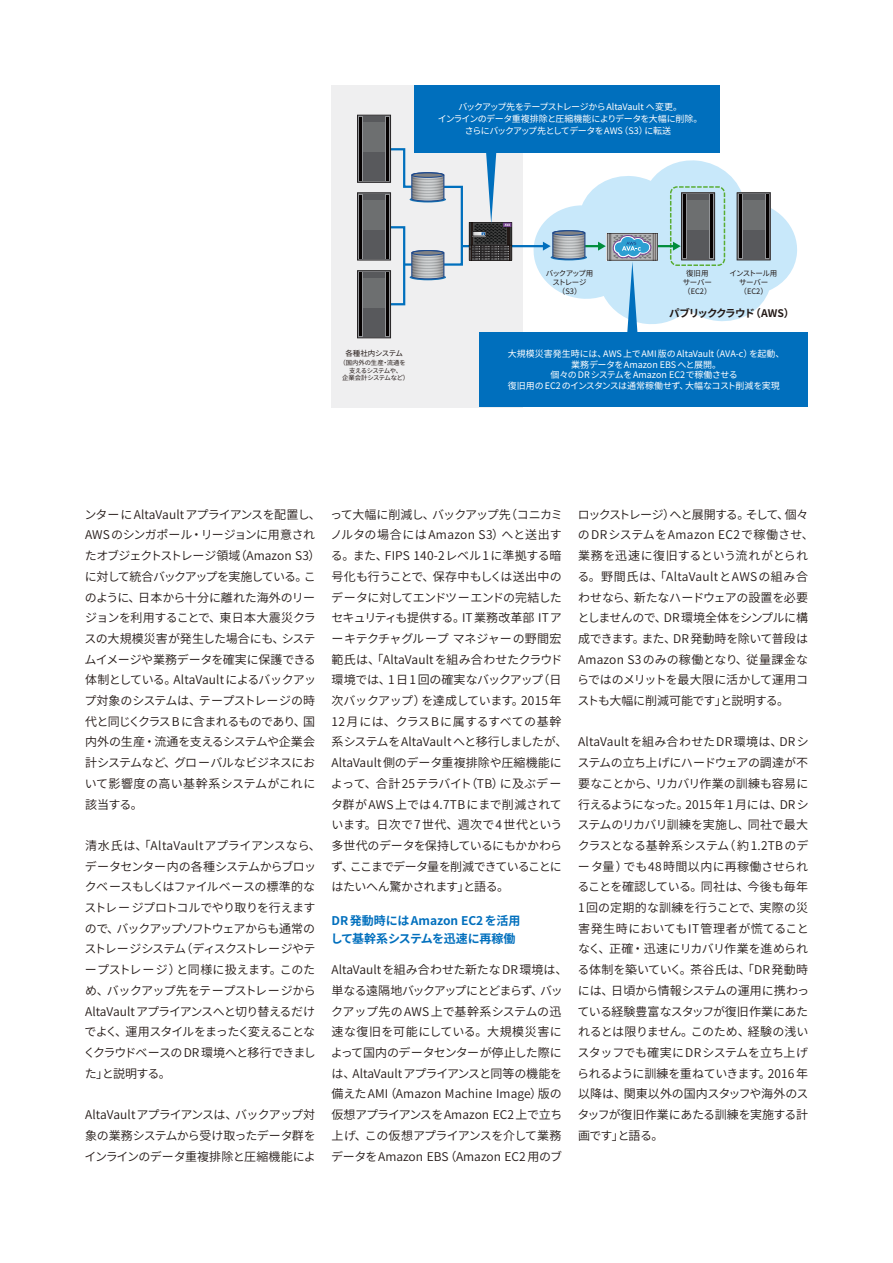
<style>
.page{position:relative;width:893px;height:1263px;background:#fff}
.page>*{position:absolute;margin:0;border:0;box-sizing:border-box;transform-origin:0 0}
.t1{font:600 12px/20.7px "Noto Sans CJ Kjp";letter-spacing:-.02em;color:#231916}
.t2{font:600 12px/20.7px "Noto Sans CJ Kjp";letter-spacing:-.045em;color:#231916}
.t3{font:600 12px/20.7px "Noto Sans CJ Kjp";color:#231916}
.t4{font:700 12px/17.7px "Noto Sans CJ Kjp";color:#006fbd}
.t5{font:700 10.5px "Noto Sans CJ Kjp";letter-spacing:-.1em;color:#231916}
.t6{font:9px/10.5px "Noto Sans CJ Kjp";color:#fff;text-align:center}
.t7{font:9px/12px "Noto Sans CJ Kjp";letter-spacing:-.055em;color:#fff;text-align:center}
.t8{font:7.5px/9px "Noto Sans CJ Kjp";letter-spacing:-.13em;color:#231916;text-align:center}
.t9{font:7.5px/9px "Noto Sans CJ Kjp";letter-spacing:-.045em;color:#231916;text-align:center}
.t10{font:7.5px/9px "Noto Sans CJ Kjp";color:#231916;text-align:center}
.t11{font:7.5px "Noto Sans CJ Kjp";letter-spacing:-.01em;color:#231916}
.t12{font:6.3px/7.5px "Noto Sans CJ Kjp";letter-spacing:-.025em;color:#231916;text-align:center}
</style>
<div class="page">
<div style="left:331px;top:85px;width:192px;height:322px;background:#efeff0"></div>
<div style="left:480px;top:333px;width:328px;height:74px;background:#006fbd"></div>
<div style="left:415px;top:85px;width:305px;height:68px;background:#006fbd"></div>
<hr style="left:507px;top:245px;width:37px;height:2px;background:#006fbd">
<svg style="left:462px;top:153px;width:50px;height:107px"></svg>
<svg style="left:532px;top:160px;width:267px;height:173px"></svg>
<div style="left:435px;top:186px;width:28px;height:80px;border:2px solid #006fbd"></div>
<svg style="left:357px;top:115px;width:88px;height:223px"></svg>
<div style="left:411px;top:250px;width:33px;height:6px;border:1px solid #1d488c;border-radius:50%"></div>
<p class="t7" style="left:438px;top:101px;width:266px">バックアップ先をテープストレージからAltaVault へ変更。<br>インラインのデータ重複排除と圧縮機能によりデータを大幅に削除。さらにバックアップ先としてデータをAWS（S3）に転送</p>
<p class="t11" style="left:345px;top:349px;width:59px">各種社内システム</p>
<p class="t12" style="left:339px;top:359px;width:71px">（国内外の生産・流通を支えるシステムや、<br>企業会計システムなど）</p>
<p class="t8" style="left:546px;top:268px;width:49px">バックアップ用ストレージ（S3）</p>
<p class="t10" style="left:683px;top:268px;width:31px">復旧用サーバー（EC2）</p>
<p class="t9" style="left:730px;top:268px;width:49px">インストール用サーバー（EC2）</p>
<p class="t5" style="left:669px;top:307px;width:127px">パブリッククラウド（AWS）</p>
<p class="t6" style="left:508px;top:349px;width:278px">大規模災害発生時には、AWS 上でAMI 版のAltaVault（AVA-c）を起動、業務データをAmazon EBS へと展開。<br>個々のDR システムをAmazon EC2で稼働させる<br>復旧用のEC2のインスタンスは通常稼働せず、大幅なコスト削減を実現</p>
<p class="t1" style="left:84px;top:504px;width:238px">ンターにAltaVaultアプライアンスを配置し、<br>AWSのシンガポール・リージョンに用意されたオブジェクトストレージ領域（Amazon S3）に対して統合バックアップを実施している。このように、日本から十分に離れた海外のリージョンを利用することで、東日本大震災クラスの大規模災害が発生した場合にも、システムイメージや業務データを確実に保護できる体制としている。AltaVaultによるバックアップ対象のシステムは、テープストレージの時代と同じくクラスB に含まれるものであり、国内外の生産・流通を支えるシステムや企業会計システムなど、グローバルなビジネスにおいて影響度の高い基幹系システムがこれに該当する。</p>
<p class="t2" style="left:83px;top:835px;width:239px">清水氏は、「AltaVaultアプライアンスなら、データセンター内の各種システムからブロックベースもしくはファイルベースの標準的なストレージプロトコルでやり取りを行えますので、バックアップソフトウェアからも通常のストレージシステム（ディスクストレージやテープストレージ）と同様に扱えます。このため、バックアップ先をテープストレージから<br>AltaVaultアプライアンスへと切り替えるだけでよく、運用スタイルをまったく変えることなくクラウドベースの DR環境へと移行できました」と説明する。</p>
<p class="t1" style="left:85px;top:1104px;width:233px;text-align:justify">AltaVaultアプライアンスは、バックアップ対象の業務システムから受け取ったデータ群をインラインのデータ重複排除と圧縮機能によ</p>
<p class="t1" style="left:330px;top:504px;width:239px">って大幅に削減し、バックアップ先（コニカミノルタの場合にはAmazon S3）へと送出する。また、FIPS 140-2レベル1に準拠する暗号化も行うことで、保存中もしくは送出中のデータに対してエンドツーエンドの完結したセキュリティも提供する。IT 業務改革部 ITアーキテクチャグループマネジャーの野間宏範氏は、「AltaVaultを組み合わせたクラウド環境では、1日 1回の確実なバックアップ（日次バックアップ）を達成しています。2015 年<br>12月には、クラスBに属するすべての基幹系システムをAltaVaultへと移行しましたが、<br>AltaVault側のデータ重複排除や圧縮機能によって、合計 25テラバイト（TB）に及ぶデータ群がAWS上では4.7TBにまで削減されています。日次で7世代、週次で4世代という多世代のデータを保持しているにもかかわらず、ここまでデータ量を削減できていることにはたいへん驚かされます」と語る。</p>
<p class="t4" style="left:331px;top:912px;width:191px">DR 発動時にはAmazon EC2 を活用して基幹系システムを迅速に再稼働</p>
<p class="t1" style="left:331px;top:960px;width:238px">AltaVaultを組み合わせた新たなDR環境は、単なる遠隔地バックアップにとどまらず、バックアップ先のAWS上で基幹系システムの迅速な復旧を可能にしている。大規模災害によって国内のデータセンターが停止した際には、AltaVaultアプライアンスと同等の機能を備えたAMI（Amazon Machine Image）版の仮想アプライアンスをAmazon EC2上で立ち上げ、この仮想アプライアンスを介して業務データをAmazon EBS（Amazon EC2用のブ</p>
<p class="t3" style="left:577px;top:504px;width:238px">ロックストレージ）へと展開する。そして、個々のDRシステムをAmazon EC2で稼働させ、業務を迅速に復旧するという流れがとられる。野間氏は、「AltaVaultとAWSの組み合わせなら、新たなハードウェアの設置を必要としませんので、DR 環境全体をシンプルに構成できます。また、DR 発動時を除いて普段は<br>Amazon S3のみの稼働となり、従量課金ならではのメリットを最大限に活かして運用コストも大幅に削減可能です」と説明する。</p>
<p class="t1" style="left:577px;top:732px;width:233px;text-align:justify">AltaVaultを組み合わせたDR環境は、DRシステムの立ち上げにハードウェアの調達が不要なことから、リカバリ作業の訓練も容易に行えるようになった。2015年 1月には、DRシステムのリカバリ訓練を実施し、同社で最大クラスとなる基幹系システム（約 1.2TBのデータ量）でも48時間以内に再稼働させられることを確認している。同社は、今後も毎年1回の定期的な訓練を行うことで、実際の災害発生時においてもIT管理者が慌てることなく、正確・迅速にリカバリ作業を進められる体制を築いていく。茶谷氏は、「DR発動時には、日頃から情報システムの運用に携わっている経験豊富なスタッフが復旧作業にあたれるとは限りません。このため、経験の浅いスタッフでも確実にDRシステムを立ち上げられるように訓練を重ねていきます。2016 年以降は、関東以外の国内スタッフや海外のスタッフが復旧作業にあたる訓練を実施する計画です」と語る。</p>
</div>
